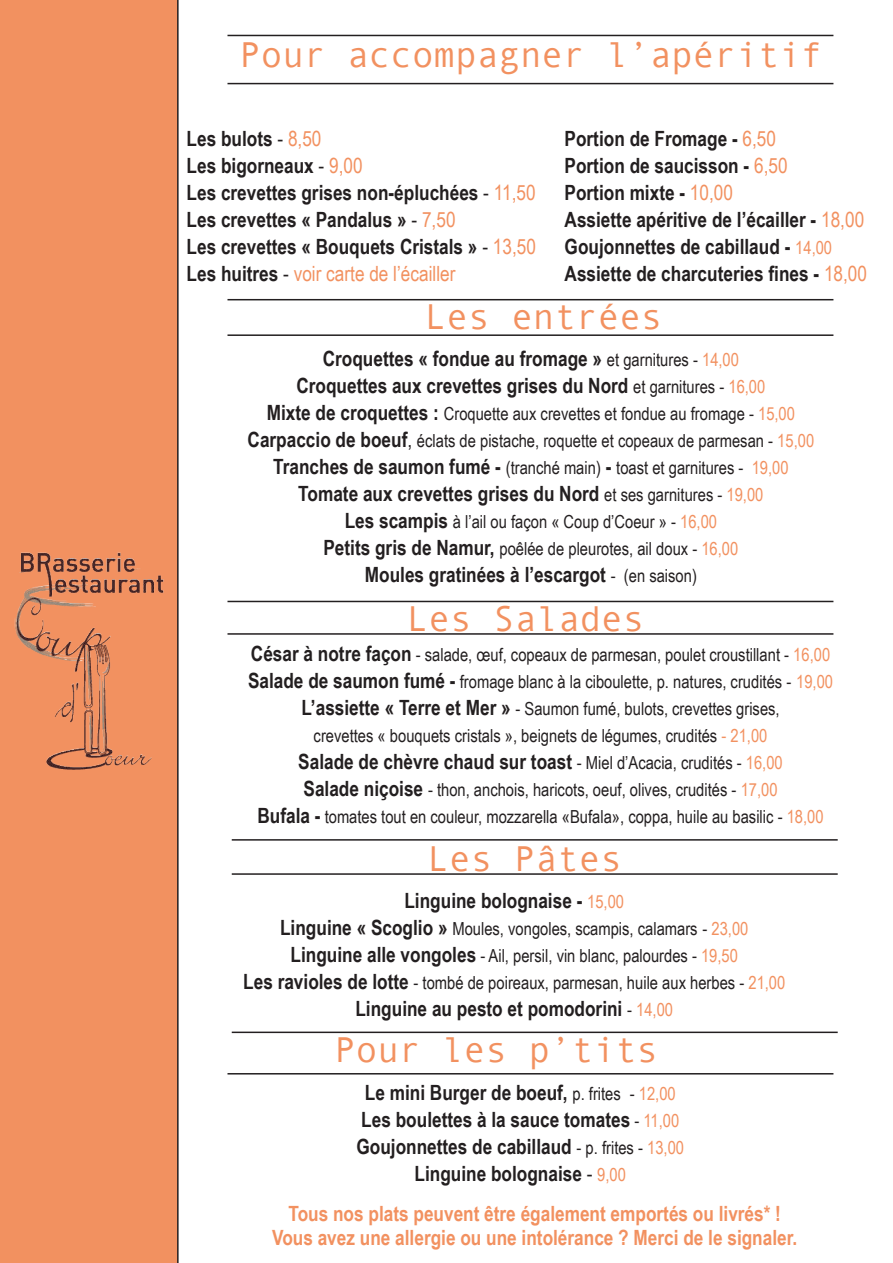
<style>
.page{position:relative;width:893px;height:1263px;background:#fff}
.page>*{position:absolute;margin:0;border:0;box-sizing:border-box;transform-origin:0 0}
.t1{font:36px "Andale Mono";color:#f29160}
.t2{font:700 21px/27px "Arial Narrow";color:#231f20;text-align:center}
.t3{font:700 21px/24px "Arial Narrow";color:#f29160;text-align:center}
.t4{font:21px "Arial Narrow";color:#f29160}
.t5{font:18px/27px "Arial Narrow";color:#231f20;text-align:center}
.s1{font-weight:400}
.s2{font-weight:400;color:#f29160}
.s3{font-weight:400;font-size:18px;color:#f29160}
.s4{font-weight:700;color:#231f20}
.s5{color:#231f20}
.s6{font-weight:400;font-size:18px}
.s7{font-weight:700;font-size:21px}
.s8{color:#f29160}
.s9{font-size:21px}
</style>
<div class="page">
<div style="left:0;top:0;width:179px;height:1263px;background:#f29160"></div>
<hr style="left:227px;top:83px;width:606px;height:1px;background:#231f20">
<hr style="left:227px;top:35px;width:606px;height:1px;background:#231f20">
<hr style="left:227px;top:601px;width:606px;height:1px;background:#231f20">
<hr style="left:227px;top:633px;width:606px;height:2px;background:#231f20">
<hr style="left:232px;top:839px;width:606px;height:2px;background:#231f20">
<hr style="left:232px;top:873px;width:606px;height:2px;background:#231f20">
<img style="left:0;top:392px;width:179px;height:417px">
<hr style="left:227px;top:299px;width:606px;height:1px;background:#231f20">
<hr style="left:227px;top:334px;width:606px;height:2px;background:#231f20">
<hr style="left:232px;top:1031px;width:606px;height:2px;background:#231f20">
<hr style="left:227px;top:1073px;width:606px;height:1px;background:#231f20">
<h1 class="t1" style="left:239px;top:31px;width:585px">Pour accompagner l’apéritif</h1>
<p class="t2" style="left:187px;top:124px;width:136px">Les bulots <span class="s1">-</span> <span class="s2">8,50</span></p>
<p class="t2" style="left:565px;top:124px;width:213px">Portion de Fromage - <span class="s2">6,50</span></p>
<p class="t2" style="left:187px;top:151px;width:178px">Les bigorneaux <span class="s1">-</span> <span class="s2">9,00</span></p>
<p class="t2" style="left:565px;top:151px;width:224px">Portion de saucisson - <span class="s2">6,50</span></p>
<p class="t2" style="left:187px;top:178px;width:351px">Les crevettes grises non-épluchées <span class="s1">-</span> <span class="s2">11,50</span></p>
<p class="t2" style="left:565px;top:178px;width:170px">Portion mixte - <span class="s2">10,00</span></p>
<p class="t2" style="left:187px;top:205px;width:270px">Les crevettes « Pandalus » <span class="s1">-</span> <span class="s2">7,50</span></p>
<p class="t2" style="left:565px;top:205px;width:301px">Assiette apéritive de l’écailler - <span class="s2">18,00</span></p>
<p class="t2" style="left:187px;top:232px;width:351px">Les crevettes « Bouquets Cristals » <span class="s1">-</span> <span class="s2">13,50</span></p>
<p class="t2" style="left:565px;top:232px;width:269px">Goujonnettes de cabillaud - <span class="s3">14,00</span></p>
<p class="t4" style="left:187px;top:258px;width:270px"><span class="s4">Les huitres</span> <span class="s5">-</span> voir carte de l’écailler</p>
<p class="t2" style="left:565px;top:259px;width:304px">Assiette de charcuteries fines - <span class="s2">18,00</span></p>
<h1 class="t1" style="left:425px;top:294px;width:239px">Les entrées</h1>
<p class="t2" style="left:296px;top:344px;width:470px">Croquettes « fondue au fromage » <span class="s6">et garnitures -</span> <span class="s3">14,00<br></span>Croquettes aux crevettes grises du Nord <span class="s6">et garnitures -</span> <span class="s3">16,00</span></p>
<p class="t5" style="left:248px;top:399px;width:568px"><span class="s7">Mixte de croquettes :</span> Croquette aux crevettes et fondue au fromage - <span class="s8">15,00<br></span><span class="s7">Carpaccio de boeuf</span><span class="s9">,</span> éclats de pistache, roquette et copeaux de parmesan - <span class="s8">15,00<br></span><span class="s7">Tranches de saumon fumé -</span> (tranché main) <span class="s7">-</span> toast et garnitures - <span class="s8">19,00</span></p>
<p class="t2" style="left:298px;top:479px;width:467px">Tomate aux crevettes grises du Nord <span class="s6">et ses garnitures -</span> <span class="s3">19,00</span></p>
<p class="t5" style="left:323px;top:507px;width:416px"><span class="s7">Les scampis</span> à l’ail ou façon « Coup d’Coeur » - <span class="s8">16,00<br></span><span class="s7">Petits gris de Namur,</span> poêlée de pleurotes, ail doux - <span class="s8">16,00</span></p>
<p class="t2" style="left:365px;top:560px;width:334px">Moules gratinées à l’escargot <span class="s6">- (en saison)</span></p>
<h1 class="t1" style="left:407px;top:595px;width:239px">Les Salades</h1>
<p class="t5" style="left:248px;top:640px;width:587px"><span class="s7">César à notre façon</span> - salade, œuf, copeaux de parmesan, poulet croustillant - <span class="s8">16,00<br></span><span class="s7">Salade de saumon fumé -</span> fromage blanc à la ciboulette, p. natures, crudités - <span class="s8">19,00<br></span><span class="s7">L’assiette « Terre et Mer »</span> - Saumon fumé, bulots, crevettes grises,<br>crevettes « bouquets cristals », beignets de légumes, crudités <span class="s8">- 21,00</span></p>
<p class="t2" style="left:298px;top:747px;width:486px">Salade de chèvre chaud sur toast <span class="s6">- Miel d’Acacia, crudités -</span> <span class="s3">16,00</span></p>
<p class="t5" style="left:257px;top:775px;width:568px"><span class="s7">Salade niçoise</span> - thon, anchois, haricots, oeuf, olives, crudités - <span class="s8">17,00<br></span><span class="s7">Bufala -</span> tomates tout en couleur, mozzarella «Bufala», coppa, huile au basilic - <span class="s8">18,00</span></p>
<h1 class="t1" style="left:427px;top:835px;width:196px">Les Pâtes</h1>
<p class="t2" style="left:404px;top:885px;width:221px">Linguine bolognaise - <span class="s3">15,00</span></p>
<p class="t5" style="left:243px;top:914px;width:544px"><span class="s7">Linguine « Scoglio »</span> Moules, vongoles, scampis, calamars - <span class="s8">23,00<br></span><span class="s7">Linguine alle vongoles</span> - Ail, persil, vin blanc, palourdes - <span class="s8">19,50<br></span><span class="s7">Les ravioles de lotte</span> - tombé de poireaux, parmesan, huile aux herbes - <span class="s8">21,00</span></p>
<p class="t2" style="left:355px;top:993px;width:319px">Linguine au pesto et pomodorini <span class="s6">-</span> <span class="s3">14,00</span></p>
<h1 class="t1" style="left:334px;top:1026px;width:325px">Pour les p’tits</h1>
<p class="t2" style="left:356px;top:1078px;width:329px">Le mini Burger de boeuf, <span class="s6">p. frites -</span> <span class="s3">12,00<br></span>Les boulettes à la sauce tomates <span class="s6">-</span> <span class="s3">11,00<br></span>Goujonnettes de cabillaud <span class="s6">- p. frites -</span> <span class="s3">13,00<br></span>Linguine bolognaise <span class="s1">-</span> <span class="s3">9,00</span></p>
<p class="t3" style="left:272px;top:1201px;width:527px">Tous nos plats peuvent être également emportés ou livrés* !<br>Vous avez une allergie ou une intolérance ? Merci de le signaler.</p>
</div>
